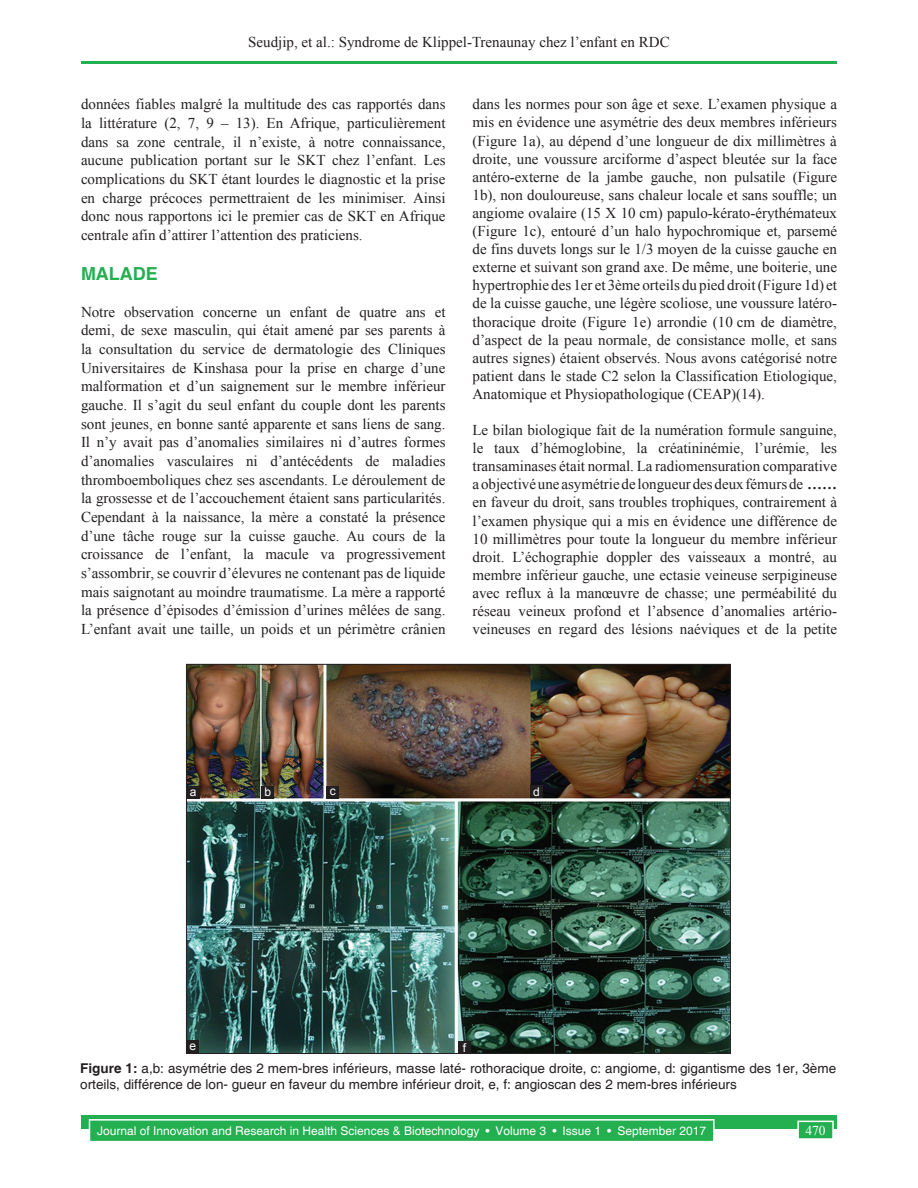
<style>
.page{position:relative;width:918px;height:1188px;background:#fff}
.page>*{position:absolute;margin:0;border:0;box-sizing:border-box;transform-origin:0 0}
.t1{font:700 18px "Helvetica";color:#24af50}
.TX{font:15px/18.1px "Times New Roman";color:#231f20;text-align:justify}
.Drop_cap_tx{font:15px/18.8px "Times New Roman";color:#231f20;text-align:justify}
.FGC{font:13.5px/16.5px "Helvetica";color:#231f20}
.Folio{font:13.5px "Times New Roman";color:#fff}
.t2{font:12px "Helvetica";color:#fff}
.LABEL{font:12px "Arial";color:#fff}
.s1{font-weight:700}
</style>
<div class="page">
<hr style="left:81px;top:61px;width:756px;height:3px;background:#24af50">
<div style="left:81px;top:1116px;width:756px;height:13px;background:#24af50"></div>
<div style="left:90px;top:1120px;width:624px;height:22px;background:#24af50"></div>
<div style="left:89px;top:1119px;width:626px;height:23px;border:2px solid #fff"></div>
<div style="left:798px;top:1121px;width:35px;height:18px;background:#24af50"></div>
<div style="left:797px;top:1121px;width:37px;height:19px;border:2px solid #fff"></div>
<img style="left:188px;top:666px;width:541px;height:386px">
<div style="left:530px;top:786px;width:13px;height:12px;background:#231f20"></div>
<div style="left:326px;top:786px;width:13px;height:12px;background:#231f20"></div>
<div style="left:262px;top:786px;width:12px;height:12px;background:#231f20"></div>
<div style="left:458px;top:1041px;width:13px;height:13px;background:#231f20"></div>
<div style="left:187px;top:786px;width:13px;height:13px;background:#231f20"></div>
<div style="left:187px;top:1041px;width:12px;height:12px;background:#231f20"></div>
<p class="TX" style="left:248px;top:33px;width:423px">Seudjip, et al.: Syndrome de Klippel-Trenaunay chez l’enfant en RDC</p>
<p class="Drop_cap_tx" style="left:81px;top:95px;width:366px">données fiables malgré la multitude des cas rapportés dans la littérature (2, 7, 9 – 13). En Afrique, particulièrement dans sa zone centrale, il n’existe, à notre connaissance, aucune publication portant sur le SKT chez l’enfant. Les complications du SKT étant lourdes le diagnostic et la prise en charge précoces permettraient de les minimiser. Ainsi donc nous rapportons ici le premier cas de SKT en Afrique centrale afin d’attirer l’attention des praticiens.</p>
<h1 class="t1" style="left:81px;top:263px;width:78px">MALADE</h1>
<p class="TX" style="left:81px;top:302px;width:366px;line-height:18.8px">Notre observation concerne un enfant de quatre ans et demi, de sexe masculin, qui était amené par ses parents à la consultation du service de dermatologie des Cliniques Universitaires de Kinshasa pour la prise en charge d’une malformation et d’un saignement sur le membre inférieur gauche. Il s’agit du seul enfant du couple dont les parents sont jeunes, en bonne santé apparente et sans liens de sang.<br>Il n’y avait pas d’anomalies similaires ni d’autres formes d’anomalies vasculaires ni d’antécédents de maladies thromboemboliques chez ses ascendants. Le déroulement de la grossesse et de l’accouchement étaient sans particularités.<br>Cependant à la naissance, la mère a constaté la présence d’une tâche rouge sur la cuisse gauche. Au cours de la croissance de l’enfant, la macule va progressivement s’assombrir, se couvrir d’élevures ne contenant pas de liquide mais saignotant au moindre traumatisme. La mère a rapporté la présence d’épisodes d’émission d’urines mêlées de sang.<br>L’enfant avait une taille, un poids et un périmètre crânien</p>
<p class="TX" style="left:472px;top:95px;width:366px">dans les normes pour son âge et sexe. L’examen physique a mis en évidence une asymétrie des deux membres inférieurs (Figure 1a), au dépend d’une longueur de dix millimètres à droite, une voussure arciforme d’aspect bleutée sur la face antéro-externe de la jambe gauche, non pulsatile (Figure 1b), non douloureuse, sans chaleur locale et sans souffle; un angiome ovalaire (15 X 10 cm) papulo-kérato-érythémateux (Figure 1c), entouré d’un halo hypochromique et, parsemé de fins duvets longs sur le 1/3 moyen de la cuisse gauche en externe et suivant son grand axe. De même, une boiterie, une hypertrophie des 1er et 3ème orteils du pied droit (Figure 1d) et de la cuisse gauche, une légère scoliose, une voussure latéro&shy;thoracique droite (Figure 1e) arrondie (10 cm de diamètre, d’aspect de la peau normale, de consistance molle, et sans autres signes) étaient observés. Nous avons catégorisé notre patient dans le stade C2 selon la Classification Etiologique, Anatomique et Physiopathologique (CEAP)(14).</p>
<p class="TX" style="left:472px;top:420px;width:366px">Le bilan biologique fait de la numération formule sanguine, le taux d’hémoglobine, la créatininémie, l’urémie, les transaminases était normal. La radiomensuration comparative a objectivé une asymétrie de longueur des deux fémurs de <span class="s1">…… </span>en faveur du droit, sans troubles trophiques, contrairement à l’examen physique qui a mis en évidence une différence de 10 millimètres pour toute la longueur du membre inférieur droit. L’échographie doppler des vaisseaux a montré, au membre inférieur gauche, une ectasie veineuse serpigineuse avec reflux à la manœuvre de chasse; une perméabilité du réseau veineux profond et l’absence d’anomalies artério&shy;veineuses en regard des lésions naéviques et de la petite</p>
<p class="LABEL" style="left:190px;top:783px;width:8px">a</p>
<p class="LABEL" style="left:265px;top:784px;width:8px">b</p>
<p class="LABEL" style="left:330px;top:783px;width:7px">c</p>
<p class="LABEL" style="left:533px;top:784px;width:8px">d</p>
<p class="LABEL" style="left:190px;top:1038px;width:8px">e</p>
<p class="LABEL" style="left:463px;top:1039px;width:5px">f</p>
<p class="FGC" style="left:80px;top:1060px;width:757px"><span class="s1">Figure 1:</span> a,b: asymétrie des 2 mem-bres inférieurs, masse laté- rothoracique droite, c: angiome, d: gigantisme des 1er, 3ème orteils, différence de lon- gueur en faveur du membre inférieur droit, e, f: angioscan des 2 mem-bres inférieurs</p>
<p class="t2" style="left:97px;top:1124px;width:610px">Journal of Innovation and Research in Health Sciences &amp; Biotechnology • Volume 3 • Issue 1 • September 2017</p>
<p class="Folio" style="left:805px;top:1121px;width:22px">470</p>
</div>
